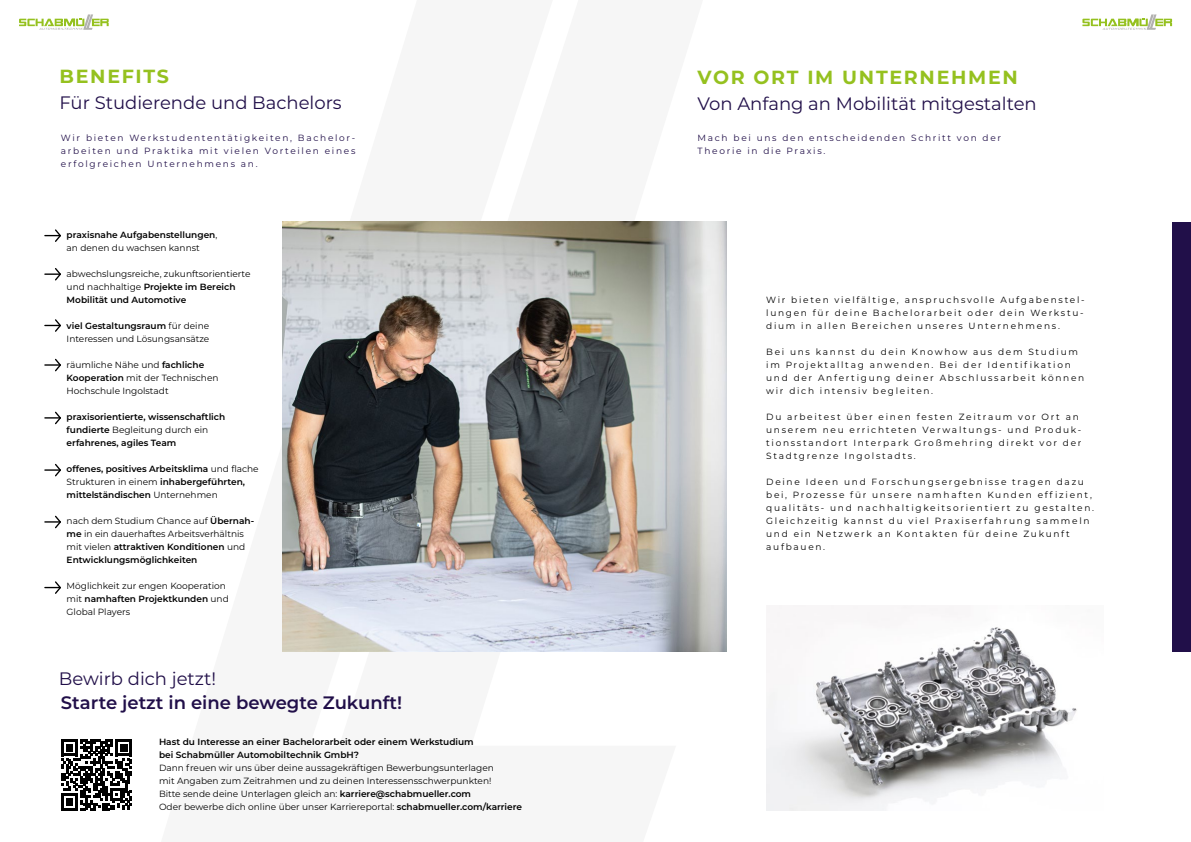
<style>
.page{position:relative;width:1191px;height:842px;background:#fff}
.page>*{position:absolute;margin:0;border:0;box-sizing:border-box;transform-origin:0 0}
.t1{font:700 19px "Montserrat";letter-spacing:.09em;color:#95c11f}
.t2{font:18px "Montserrat";color:#210f49}
.t3{font:600 18px "Montserrat";color:#210f49}
.t4{font:9px/13px "Montserrat";letter-spacing:.18em;color:#000}
.t5{font:9px/13px "Montserrat";color:#000}
.t6{font:600 9px/13px "Montserrat";color:#000}
.t7{font:9px/13px "Montserrat";letter-spacing:.19em;color:#210f49;text-align:justify}
.s1{font-weight:400}
.s2{font-weight:600}
</style>
<div class="page">
<img style="left:282px;top:222px;width:444px;height:429px">
<svg style="left:45px;top:229px;width:16px;height:13px"></svg>
<svg style="left:45px;top:268px;width:16px;height:13px"></svg>
<svg style="left:45px;top:319px;width:16px;height:13px"></svg>
<svg style="left:45px;top:358px;width:16px;height:14px"></svg>
<svg style="left:45px;top:411px;width:16px;height:14px"></svg>
<svg style="left:45px;top:463px;width:16px;height:14px"></svg>
<svg style="left:45px;top:515px;width:16px;height:14px"></svg>
<svg style="left:45px;top:581px;width:16px;height:13px"></svg>
<svg style="left:61px;top:739px;width:71px;height:71px"></svg>
<div style="left:1172px;top:223px;width:19px;height:429px;background:#210f49"></div>
<img style="left:766px;top:606px;width:311px;height:205px">
<svg style="left:19px;top:14px;width:90px;height:16px"></svg>
<svg style="left:1082px;top:14px;width:90px;height:16px"></svg>
<h1 class="t1" style="left:60px;top:63px;width:111px">BENEFITS</h1>
<h2 class="t2" style="left:60px;top:90px;width:284px">Für Studierende und Bachelors</h2>
<h1 class="t1" style="left:697px;top:63px;width:322px">VOR ORT IM UNTERNEHMEN</h1>
<h2 class="t2" style="left:697px;top:91px;width:341px">Von Anfang an Mobilität mitgestalten</h2>
<p class="t7" style="left:61px;top:131px;width:296px">Wir bieten Werkstudententätigkeiten, Bachelor&shy;arbeiten und Praktika mit vielen Vorteilen eines erfolgreichen Unternehmens an.</p>
<p class="t7" style="left:697px;top:131px;width:305px">Mach bei uns den entscheidenden Schritt von der<br>Theorie in die Praxis.</p>
<p class="t6" style="left:67px;top:228px;width:152px">praxisnahe Aufgabenstellungen<span class="s1">, an denen du wachsen kannst</span></p>
<p class="t5" style="left:67px;top:267px;width:185px">abwechslungsreiche, zukunftsorientierte und nachhaltige <span class="s2">Projekte im Bereich<br>Mobilität und Automotive</span></p>
<p class="t5" style="left:67px;top:319px;width:144px"><span class="s2">viel Gestaltungsraum</span> für deine<br>Interessen und Lösungsansätze</p>
<p class="t5" style="left:67px;top:358px;width:153px">räumliche Nähe und <span class="s2">fachliche<br>Kooperation</span> mit der Technischen<br>Hochschule Ingolstadt</p>
<p class="t6" style="left:67px;top:409px;width:160px">praxisorientierte, wissenschaftlich fundierte <span class="s1">Begleitung durch ein </span>erfahrenes, agiles Team</p>
<p class="t6" style="left:67px;top:461px;width:194px">offenes, positives Arbeitsklima <span class="s1">und flache<br>Strukturen in einem</span> inhabergeführten, mittelständischen <span class="s1">Unternehmen</span></p>
<p class="t5" style="left:67px;top:514px;width:189px">nach dem Studium Chance auf <span class="s2">Übernah&shy;me</span> in ein dauerhaftes Arbeitsverhältnis mit vielen <span class="s2">attraktiven Konditionen</span> und <span class="s2">Entwicklungsmöglichkeiten</span></p>
<p class="t5" style="left:67px;top:579px;width:164px">Möglichkeit zur engen Kooperation mit <span class="s2">namhaften Projektkunden</span> und<br>Global Players</p>
<h2 class="t2" style="left:59px;top:666px;width:159px">Bewirb dich jetzt!</h2>
<h2 class="t3" style="left:61px;top:689px;width:343px">Starte jetzt in eine bewegte Zukunft!</h2>
<p class="t6" style="left:159px;top:735px;width:316px">Hast du Interesse an einer Bachelorarbeit oder einem Werkstudium bei Schabmüller Automobiltechnik GmbH?</p>
<p class="t5" style="left:159px;top:761px;width:364px">Dann freuen wir uns über deine aussagekräftigen Bewerbungsunterlagen<br>mit Angaben zum Zeitrahmen und zu deinen Interessensschwerpunkten!<br>Bitte sende deine Unterlagen gleich an: <span class="s2">karriere@schabmueller.com<br></span>Oder bewerbe dich online über unser Karriereportal: <span class="s2">schabmueller.com/karriere</span></p>
<p class="t4" style="left:766px;top:293px;width:320px;text-align:justify">Wir bieten vielfältige, anspruchsvolle Aufgabenstel&shy;lungen für deine Bachelorarbeit oder dein Werkstu&shy;dium in allen Bereichen unseres Unternehmens.</p>
<p class="t4" style="left:766px;top:345px;width:320px">Bei uns kannst du dein Knowhow aus dem Studium im Projektalltag anwenden. Bei der Identifikation und der Anfertigung deiner Abschlussarbeit können wir dich intensiv begleiten.</p>
<p class="t4" style="left:766px;top:410px;width:317px">Du arbeitest über einen festen Zeitraum vor Ort an unserem neu errichteten Verwaltungs- und Produk&shy;tionsstandort Interpark Großmehring direkt vor der Stadtgrenze Ingolstadts.</p>
<p class="t4" style="left:766px;top:475px;width:329px">Deine Ideen und Forschungsergebnisse tragen dazu bei, Prozesse für unsere namhaften Kunden effizient, qualitäts- und nachhaltigkeitsorientiert zu gestalten.<br>Gleichzeitig kannst du viel Praxiserfahrung sammeln und ein Netzwerk an Kontakten für deine Zukunft aufbauen.</p>
</div>
